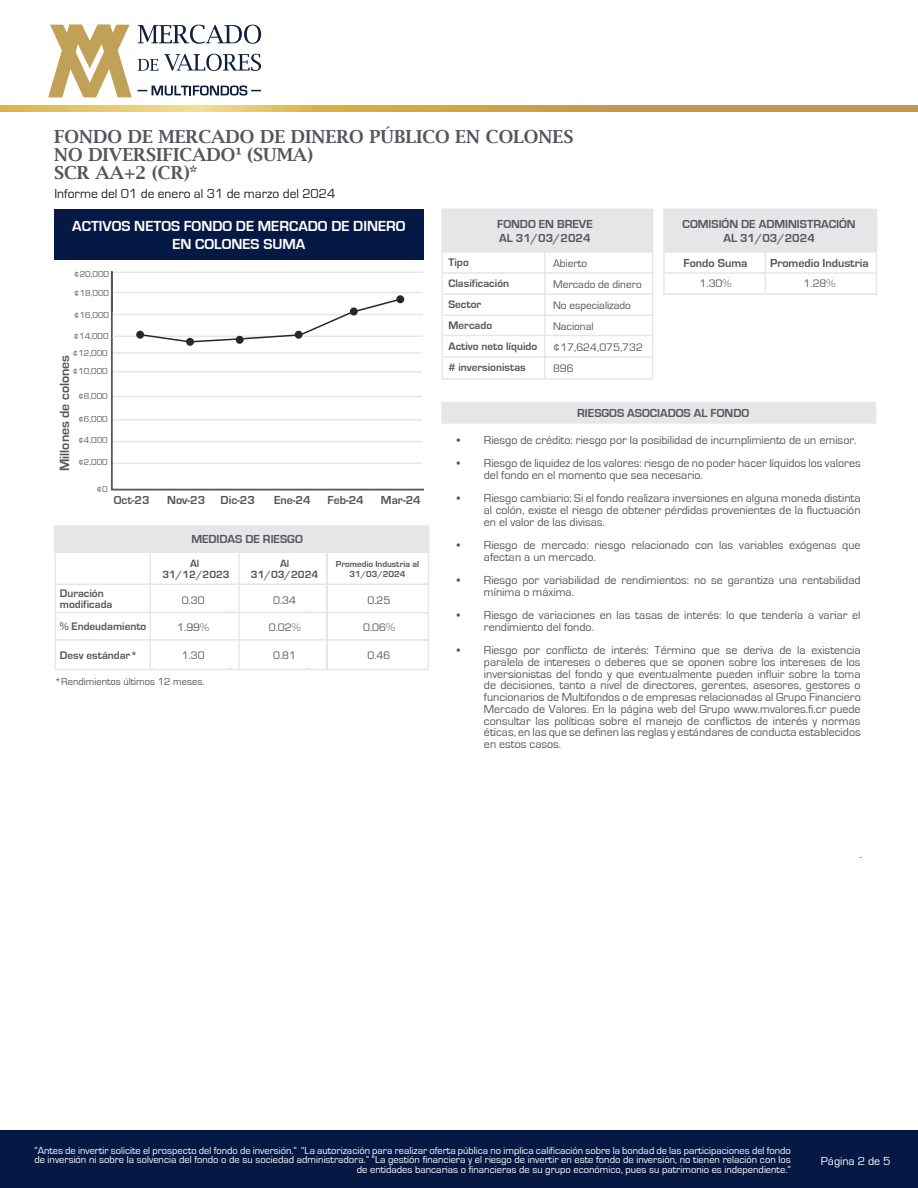
<style>
.page{position:relative;width:918px;height:1188px;background:#fff}
.page>*{position:absolute;margin:0;border:0;box-sizing:border-box;transform-origin:0 0}
.t1{font:600 18px/18px "Lucida Bright";color:#53565b}
.t2{font:700 15px/18px "Eurostile";color:#fff;text-align:center}
.t3{font:700 13.8px "Eurostile";color:#53565b}
.t4{font:13.5px "Eurostile";color:#231f20}
.t5{font:12px/11.7px "Eurostile";color:#53565b}
.t6{font:700 12px/13.5px "Eurostile";color:#53565b}
.t7{font:12px "Eurostile";color:#fff}
.t8{font:11.25px/21px "Eurostile";color:#53565b}
.t9{font:700 11.25px/21px "Eurostile";color:#53565b}
.t10{font:700 10.8px/10.5px "Eurostile";color:#53565b;text-align:center}
.t11{font:10.5px/9.4px "Eurostile";color:#fff;text-align:right}
.t12{font:10.5px "Eurostile";color:#53565b}
.t13{font:9px "Eurostile";color:#53565b}
.t14{font:700 9px/10.5px "Eurostile";color:#53565b;text-align:center}
.s1{font-size:12px}
</style>
<div class="page">
<div style="left:0;top:1130px;width:918px;height:58px;background:#051944"></div>
<svg style="left:0;top:106px;width:918px;height:6px"></svg>
<svg style="left:55px;top:525px;width:374px;height:145px"></svg>
<div style="left:55px;top:526px;width:369px;height:26px;background:#e5e6e7"></div>
<hr style="left:326px;top:549px;width:2px;height:121px;background:#e5e6e7">
<svg style="left:150px;top:583px;width:3px;height:87px"></svg>
<svg style="left:423px;top:583px;width:6px;height:2px"></svg>
<svg style="left:423px;top:639px;width:6px;height:2px"></svg>
<div style="left:54px;top:210px;width:370px;height:50px;background:#051944"></div>
<svg style="left:441px;top:209px;width:212px;height:171px"></svg>
<svg style="left:663px;top:209px;width:214px;height:86px"></svg>
<div style="left:441px;top:402px;width:435px;height:22px;background:#e5e6e7"></div>
<svg style="left:110px;top:271px;width:315px;height:220px"></svg>
<hr style="left:113px;top:335px;width:309px;height:2px;background:#e5e6e7">
<hr style="left:113px;top:314px;width:310px;height:1px;background:#e5e6e7">
<hr style="left:113px;top:292px;width:310px;height:1px;background:#e5e6e7">
<hr style="left:113px;top:272px;width:310px;height:1px;background:#e5e6e7">
<hr style="left:544px;top:335px;width:1px;height:45px;background:#e5e6e7">
<svg style="left:48px;top:25px;width:84px;height:72px"></svg>
<svg style="left:138px;top:25px;width:123px;height:19px"></svg>
<svg style="left:138px;top:59px;width:20px;height:12px"></svg>
<svg style="left:164px;top:54px;width:97px;height:17px"></svg>
<svg style="left:138px;top:86px;width:123px;height:10px"></svg>
<svg style="left:138px;top:297px;width:264px;height:46px"></svg>
<div style="left:136px;top:331px;width:8px;height:8px;background:#262922;border-radius:50%"></div>
<div style="left:186px;top:338px;width:8px;height:8px;background:#262922;border-radius:50%"></div>
<div style="left:236px;top:336px;width:8px;height:8px;background:#262922;border-radius:50%"></div>
<div style="left:295px;top:331px;width:8px;height:8px;background:#262922;border-radius:50%"></div>
<div style="left:350px;top:307px;width:8px;height:8px;background:#262922;border-radius:50%"></div>
<div style="left:396px;top:295px;width:8px;height:8px;background:#262922;border-radius:50%"></div>
<h1 class="t1" style="left:54px;top:127px;width:521px">FONDO DE MERCADO DE DINERO PÚBLICO EN COLONES<br>NO DIVERSIFICADO¹ (SUMA)<br>SCR AA+2 (CR)*</h1>
<p class="t2" style="left:72px;top:218px;width:335px">ACTIVOS NETOS FONDO DE MERCADO DE DINERO<br>EN COLONES SUMA</p>
<p class="t4" style="left:55px;top:186px;width:282px">Informe del 01 de enero al 31 de marzo del 2024</p>
<p class="t6" style="left:497px;top:218px;width:97px">FONDO EN BREVE<br>AL 31/03/2024</p>
<p class="t6" style="left:683px;top:218px;width:175px;text-align:center">COMISIÓN DE ADMINISTRACIÓN<br>AL 31/03/2024</p>
<p class="t13" style="left:74px;top:269px;width:36px">¢20,000</p>
<p class="t13" style="left:74px;top:288px;width:36px">¢18,000</p>
<p class="t13" style="left:74px;top:310px;width:36px">¢16,000</p>
<p class="t13" style="left:74px;top:331px;width:36px">¢14,000</p>
<p class="t13" style="left:73px;top:348px;width:36px">¢12,000</p>
<p class="t3" style="left:57px;top:471px;width:118px;rotate:-90deg">Millones de colones</p>
<p class="t13" style="left:73px;top:367px;width:36px">¢10,000</p>
<p class="t13" style="left:78px;top:391px;width:31px">¢8,000</p>
<p class="t13" style="left:78px;top:414px;width:31px">¢6,000</p>
<p class="t13" style="left:78px;top:435px;width:31px">¢4,000</p>
<p class="t13" style="left:78px;top:457px;width:31px">¢2,000</p>
<p class="t13" style="left:97px;top:484px;width:13px">¢0</p>
<p class="t6" style="left:114px;top:493px;width:37px">Oct-23</p>
<p class="t6" style="left:167px;top:493px;width:40px">Nov-23</p>
<p class="t6" style="left:221px;top:493px;width:36px">Dic-23</p>
<p class="t6" style="left:274px;top:493px;width:38px">Ene-24</p>
<p class="t6" style="left:327px;top:493px;width:38px">Feb-24</p>
<p class="t6" style="left:381px;top:493px;width:41px">Mar-24</p>
<p class="t6" style="left:191px;top:532px;width:113px">MEDIDAS DE RIESGO</p>
<p class="t10" style="left:162px;top:558px;width:69px">Al<br>31/12/2023</p>
<p class="t10" style="left:251px;top:558px;width:69px">Al<br>31/03/2024</p>
<p class="t14" style="left:336px;top:559px;width:85px">Promedio Industria al<br>31/03/2024</p>
<p class="t9" style="left:60px;top:588px;width:54px;line-height:10.5px">Duración modificada</p>
<p class="t8" style="left:182px;top:590px;width:24px">0.30</p>
<p class="t8" style="left:273px;top:590px;width:24px">0.34</p>
<p class="t8" style="left:368px;top:590px;width:24px">0.25</p>
<p class="t9" style="left:60px;top:616px;width:88px">% Endeudamiento</p>
<p class="t9" style="left:60px;top:645px;width:79px">Desv estándar*</p>
<p class="t8" style="left:177px;top:617px;width:33px">1.99%</p>
<p class="t8" style="left:269px;top:617px;width:33px">0.02%</p>
<p class="t8" style="left:363px;top:617px;width:33px">0.06%</p>
<p class="t8" style="left:182px;top:645px;width:24px">1.30</p>
<p class="t8" style="left:273px;top:645px;width:24px">0.81</p>
<p class="t8" style="left:368px;top:645px;width:24px">0.46</p>
<p class="t12" style="left:55px;top:676px;width:151px">*Rendimientos últimos 12 meses.</p>
<p class="t9" style="left:449px;top:252px;width:90px">Tipo<br>Clasificación<br>Sector<br>Mercado<br>Activo neto líquido # inversionistas</p>
<p class="t8" style="left:553px;top:253px;width:91px">Abierto<br>Mercado de dinero<br>No especializado<br>Nacional <span class="s1">¢</span>17,624,075,732<br>896</p>
<p class="t6" style="left:684px;top:256px;width:65px">Fondo Suma</p>
<p class="t6" style="left:770px;top:256px;width:100px">Promedio Industria</p>
<p class="t8" style="left:700px;top:273px;width:33px">1.30%</p>
<p class="t8" style="left:804px;top:273px;width:33px">1.28%</p>
<p class="t6" style="left:577px;top:407px;width:173px">RIESGOS ASOCIADOS AL FONDO</p>
<p class="t5" style="left:457px;top:434px;width:401px">• Riesgo de crédito: riesgo por la posibilidad de incumplimiento de un emisor.</p>
<p class="t5" style="left:484px;top:458px;width:378px;text-indent:-27px">• Riesgo de liquidez de los valores: riesgo de no poder hacer líquidos los valores del fondo en el momento que sea necesario.</p>
<p class="t5" style="left:484px;top:493px;width:378px;text-align:justify;text-indent:-27px">• Riesgo cambiario: Si el fondo realizara inversiones en alguna moneda distinta al colón, existe el riesgo de obtener pérdidas provenientes de la fluctuación en el valor de las divisas.</p>
<p class="t5" style="left:484px;top:540px;width:378px;text-indent:-27px">• Riesgo de mercado: riesgo relacionado con las variables exógenas que afectan a un mercado.</p>
<p class="t5" style="left:484px;top:575px;width:378px;text-indent:-27px">• Riesgo por variabilidad de rendimientos: no se garantiza una rentabilidad mínima o máxima.</p>
<p class="t5" style="left:484px;top:610px;width:378px;text-indent:-27px">• Riesgo de variaciones en las tasas de interés: lo que tendería a variar el rendimiento del fondo.</p>
<p class="t5" style="left:484px;top:645px;width:378px;text-align:justify;text-indent:-27px">• Riesgo por conflicto de interés: Término que se deriva de la existencia paralela de intereses o deberes que se oponen sobre los intereses de los inversionistas del fondo y que eventualmente pueden influir sobre la toma de decisiones, tanto a nivel de directores, gerentes, asesores, gestores o funcionarios de Multifondos o de empresas relacionadas al Grupo Financiero Mercado de Valores. En la página web del Grupo www.mvalores.fi.cr puede consultar las políticas sobre el manejo de conflictos de interés y normas éticas, en las que se definen las reglas y estándares de conducta establecidos en estos casos.</p>
<p class="t12" style="left:860px;top:851px;width:4px">-</p>
<p class="t11" style="left:34px;top:1146px;width:758px">“Antes de invertir solicite el prospecto del fondo de inversión.” “La autorización para realizar oferta pública no implica calificación sobre la bondad de las participaciones del fondo de inversión ni sobre la solvencia del fondo o de su sociedad administradora.” “La gestión financiera y el riesgo de invertir en este fondo de inversión, no tienen relación con los de entidades bancarias o financieras de su grupo económico, pues su patrimonio es independiente.”</p>
<p class="t7" style="left:821px;top:1155px;width:71px">Página 2 de 5</p>
</div>
